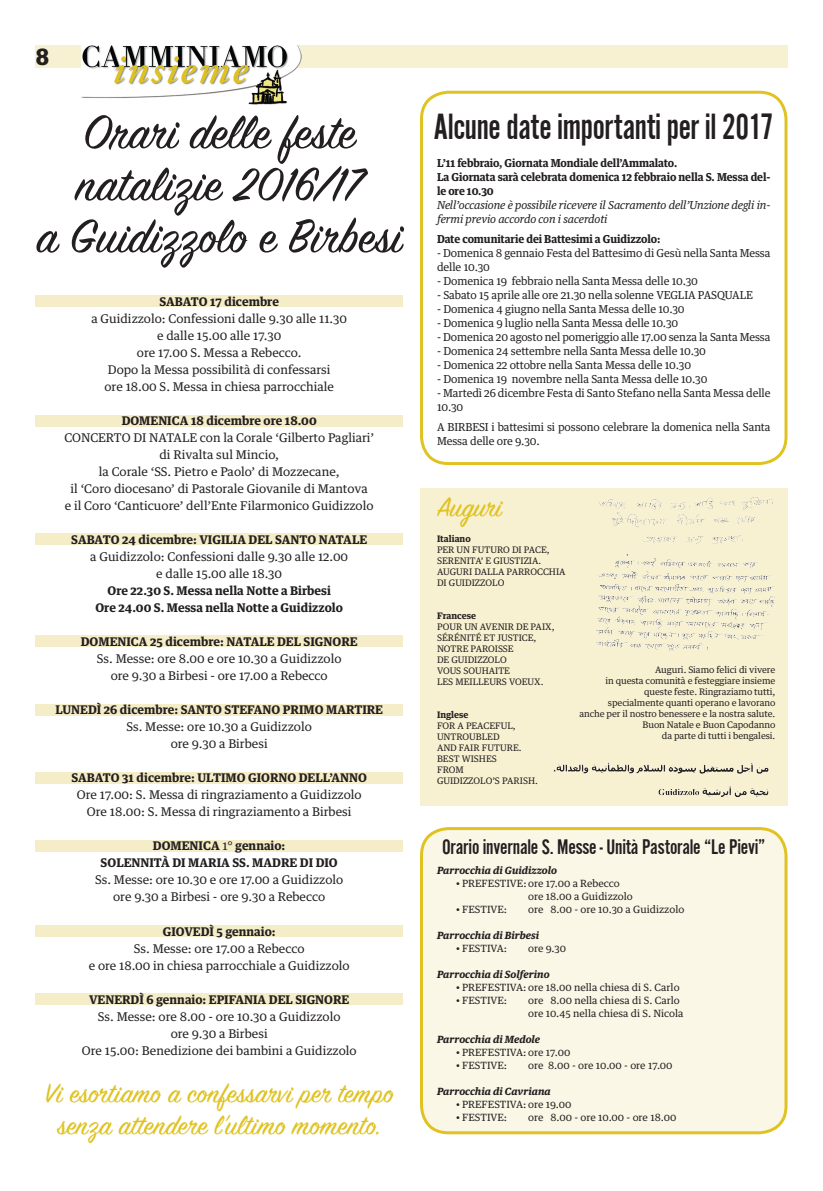
<style>
.page{position:relative;width:823px;height:1191px;background:#fff}
.page>*{position:absolute;margin:0;border:0;box-sizing:border-box;transform-origin:0 0}
.t1{font:52px/52px "Sign Painter House Script";letter-spacing:.01em;color:#231f20;text-align:center}
.t2{font:38px "Alternate Got No 2 D";letter-spacing:-.01em;color:#231f20;scale:.95 1}
.t3{font:30px/32px "Sign Painter House Script";letter-spacing:.01em;color:#e0c322;text-align:center}
.t4{font:500 24px "Formata";color:#231f20}
.t5{font:22px "Alternate Got No 2 D";letter-spacing:-.01em;color:#231f20}
.t6{font:12px/17px "Guardian Text Egyp";color:#231f20;text-align:center}
.t7{font:700 12px/17px "Guardian Text Egyp";color:#231f20;text-align:center}
.t8{font:11px/14px "Guardian Text Egyp";letter-spacing:-.01em;color:#231f20}
.t9{font:700 11px/14px "Guardian Text Egyp";letter-spacing:-.01em;color:#231f20}
.t10{font:italic 11px/14px "Guardian Text Egyp";letter-spacing:-.01em;color:#231f20}
.t11{font:10px/13px "Guardian Text Egyp";color:#231f20}
.t12{font:italic 700 10px "Guardian Text Egyp";color:#231f20}
.t13{font:9px/11px "Guardian Text Egyp";letter-spacing:-.01em;color:#231f20}
.t14{font:700 9px "Guardian Text Egyp";color:#231f20}
.s1{font-weight:400}
</style>
<div class="page">
<div style="left:35px;top:45px;width:752px;height:23px;background:#f7f1d2"></div>
<img style="left:81px;top:45px;width:220px;height:59px">
<div style="left:35px;top:993px;width:368px;height:11px;background:#f5edc7"></div>
<div style="left:35px;top:925px;width:368px;height:11px;background:#f5edc7"></div>
<div style="left:35px;top:840px;width:368px;height:11px;background:#f5edc7"></div>
<div style="left:35px;top:772px;width:368px;height:11px;background:#f5edc7"></div>
<div style="left:35px;top:704px;width:368px;height:11px;background:#f5edc7"></div>
<div style="left:35px;top:635px;width:368px;height:12px;background:#f5edc7"></div>
<div style="left:35px;top:534px;width:368px;height:11px;background:#f5edc7"></div>
<div style="left:35px;top:415px;width:368px;height:11px;background:#f5edc7"></div>
<div style="left:35px;top:296px;width:368px;height:11px;background:#f5edc7"></div>
<div style="left:420px;top:91px;width:367px;height:374px;border:3px solid #e0c322;border-radius:27px"></div>
<div style="left:421px;top:828px;width:364px;height:304px;background:#faf7e7;border-radius:27px"></div>
<div style="left:420px;top:827px;width:367px;height:307px;border:3px solid #e0c322;border-radius:27px"></div>
<div style="left:420px;top:488px;width:367px;height:317px;background:#f7f1d2"></div>
<img style="left:596px;top:554px;width:179px;height:98px">
<img style="left:599px;top:497px;width:174px;height:47px">
<img style="left:553px;top:762px;width:216px;height:35px">
<h3 class="t4" style="left:35px;top:42px;width:15px">8</h3>
<h1 class="t1" style="left:83px;top:111px;width:273px">Orari delle feste</h1>
<h2 class="t2" style="left:433px;top:107px;width:359px">Alcune date importanti per il 2017</h2>
<h1 class="t1" style="left:36px;top:163px;width:367px">natalizie 2016/17<br>a Guidizzolo e Birbesi</h1>
<p class="t9" style="left:437px;top:155px;width:335px">L’11 febbraio, Giornata Mondiale dell’Ammalato.<br>La Giornata sarà celebrata domenica 12 febbraio nella S. Messa del&shy;le ore 10.30</p>
<p class="t10" style="left:437px;top:197px;width:335px">Nell’occasione è possibile ricevere il Sacramento dell’Unzione degli in&shy;fermi previo accordo con i sacerdoti</p>
<p class="t9" style="left:437px;top:231px;width:225px">Date comunitarie dei Battesimi a Guidizzolo:</p>
<p class="t8" style="left:437px;top:245px;width:335px">- Domenica 8 gennaio Festa del Battesimo di Gesù nella Santa Messa delle 10.30</p>
<p class="t8" style="left:437px;top:273px;width:262px">- Domenica 19 febbraio nella Santa Messa delle 10.30</p>
<p class="t8" style="left:437px;top:287px;width:317px">- Sabato 15 aprile alle ore 21.30 nella solenne VEGLIA PASQUALE</p>
<p class="t8" style="left:437px;top:301px;width:249px">- Domenica 4 giugno nella Santa Messa delle 10.30</p>
<p class="t8" style="left:437px;top:315px;width:242px">- Domenica 9 luglio nella Santa Messa delle 10.30</p>
<p class="t8" style="left:437px;top:329px;width:335px">- Domenica 20 agosto nel pomeriggio alle 17.00 senza la Santa Messa</p>
<p class="t8" style="left:437px;top:343px;width:270px">- Domenica 24 settembre nella Santa Messa delle 10.30</p>
<p class="t8" style="left:437px;top:357px;width:255px">- Domenica 22 ottobre nella Santa Messa delle 10.30</p>
<p class="t8" style="left:437px;top:371px;width:272px">- Domenica 19 novembre nella Santa Messa delle 10.30</p>
<p class="t8" style="left:437px;top:385px;width:335px">- Martedì 26 dicembre Festa di Santo Stefano nella Santa Messa delle<br>10.30</p>
<p class="t8" style="left:437px;top:419px;width:335px">A BIRBESI i battesimi si possono celebrare la domenica nella Santa<br>Messa delle ore 9.30.</p>
<p class="t7" style="left:159px;top:292px;width:121px">SABATO 17 dicembre</p>
<p class="t6" style="left:91px;top:309px;width:257px">a Guidizzolo: Confessioni dalle 9.30 alle 11.30 e dalle 15.00 alle 17.30<br>ore 17.00 S. Messa a Rebecco.<br>Dopo la Messa possibilità di confessarsi<br>ore 18.00 S. Messa in chiesa parrocchiale</p>
<p class="t7" style="left:122px;top:411px;width:196px">DOMENICA 18 dicembre ore 18.00</p>
<p class="t6" style="left:64px;top:428px;width:311px">CONCERTO DI NATALE con la Corale ‘Gilberto Pagliari’ di Rivalta sul Mincio,<br>la Corale ‘SS. Pietro e Paolo’ di Mozzecane,<br>il ‘Coro diocesano’ di Pastorale Giovanile di Mantova<br>e il Coro ‘Canticuore’ dell’Ente Filarmonico Guidizzolo</p>
<p class="t7" style="left:71px;top:530px;width:297px">SABATO 24 dicembre: VIGILIA DEL SANTO NATALE</p>
<p class="t6" style="left:90px;top:547px;width:259px">a Guidizzolo: Confessioni dalle 9.30 alle 12.00 e dalle 15.00 alle 18.30</p>
<p class="t7" style="left:95px;top:581px;width:249px">Ore 22.30 S. Messa nella Notte a Birbesi<br>Ore 24.00 S. Messa nella Notte a Guidizzolo</p>
<p class="t7" style="left:81px;top:632px;width:278px">DOMENICA 25 dicembre: NATALE DEL SIGNORE</p>
<p class="t6" style="left:97px;top:649px;width:246px">Ss. Messe: ore 8.00 e ore 10.30 a Guidizzolo ore 9.30 a Birbesi - ore 17.00 a Rebecco</p>
<p class="t7" style="left:55px;top:700px;width:329px">LUNEDÌ 26 dicembre: SANTO STEFANO PRIMO MARTIRE</p>
<p class="t6" style="left:126px;top:717px;width:187px">Ss. Messe: ore 10.30 a Guidizzolo ore 9.30 a Birbesi</p>
<p class="t7" style="left:71px;top:768px;width:297px">SABATO 31 dicembre: ULTIMO GIORNO DELL’ANNO</p>
<p class="t6" style="left:77px;top:785px;width:286px">Ore 17.00: S. Messa di ringraziamento a Guidizzolo<br>Ore 18.00: S. Messa di ringraziamento a Birbesi</p>
<p class="t7" style="left:101px;top:836px;width:238px">DOMENICA <span class="s1">1°</span> gennaio:<br>SOLENNITÀ DI MARIA SS. MADRE DI DIO</p>
<p class="t6" style="left:95px;top:870px;width:249px">Ss. Messe: ore 10.30 e ore 17.00 a Guidizzolo ore 9.30 a Birbesi - ore 9.30 a Rebecco</p>
<p class="t7" style="left:163px;top:921px;width:114px">GIOVEDÌ 5 gennaio:</p>
<p class="t6" style="left:89px;top:938px;width:262px">Ss. Messe: ore 17.00 a Rebecco<br>e ore 18.00 in chiesa parrocchiale a Guidizzolo</p>
<p class="t7" style="left:89px;top:989px;width:261px">VENERDÌ 6 gennaio: EPIFANIA DEL SIGNORE</p>
<p class="t6" style="left:82px;top:1006px;width:276px">Ss. Messe: ore 8.00 - ore 10.30 a Guidizzolo<br>ore 9.30 a Birbesi<br>Ore 15.00: Benedizione dei bambini a Guidizzolo</p>
<h3 class="t3" style="left:437px;top:493px;width:66px">Auguri</h3>
<p class="t14" style="left:437px;top:531px;width:35px">Italiano</p>
<p class="t13" style="left:437px;top:543px;width:130px">PER UN FUTURO DI PACE,<br>SERENITA’ E GIUSTIZIA.<br>AUGURI DALLA PARROCCHIA<br>DI GUIDIZZOLO</p>
<p class="t14" style="left:437px;top:608px;width:41px">Francese</p>
<p class="t13" style="left:437px;top:620px;width:119px">POUR UN AVENIR DE PAIX,<br>SÉRÉNITÉ ET JUSTICE,<br>NOTRE PAROISSE<br>DE GUIDIZZOLO<br>VOUS SOUHAITE<br>LES MEILLEURS VOEUX.</p>
<p class="t14" style="left:437px;top:707px;width:33px">Inglese</p>
<p class="t13" style="left:437px;top:719px;width:102px">FOR A PEACEFUL,<br>UNTROUBLED<br>AND FAIR FUTURE.<br>BEST WISHES<br>FROM<br>GUIDIZZOLO’S PARISH.</p>
<p class="t13" style="left:579px;top:664px;width:197px;text-align:right">Auguri. Siamo felici di vivere<br>in questa comunità e festeggiare insieme queste feste. Ringraziamo tutti,<br>specialmente quanti operano e lavorano<br>anche per il nostro benessere e la nostra salute.<br>Buon Natale e Buon Capodanno<br>da parte di tutti i bengalesi.</p>
<h3 class="t5" style="left:442px;top:835px;width:324px">Orario invernale S. Messe - Unità Pastorale “Le Pievi”</h3>
<p class="t12" style="left:437px;top:862px;width:121px">Parrocchia di Guidizzolo</p>
<p class="t11" style="left:528px;top:875px;width:106px;text-indent:-72px">• PREFESTIVE: ore 17.00 a Rebecco ore 18.00 a Guidizzolo</p>
<p class="t11" style="left:456px;top:901px;width:53px">• FESTIVE:</p>
<p class="t11" style="left:528px;top:901px;width:158px">ore 8.00 - ore 10.30 a Guidizzolo</p>
<p class="t12" style="left:437px;top:927px;width:104px">Parrocchia di Birbesi</p>
<p class="t11" style="left:456px;top:940px;width:52px">• FESTIVA:</p>
<p class="t11" style="left:528px;top:940px;width:40px">ore 9.30</p>
<p class="t12" style="left:437px;top:966px;width:114px">Parrocchia di Solferino</p>
<p class="t11" style="left:456px;top:979px;width:225px">• PREFESTIVA: ore 18.00 nella chiesa di S. Carlo</p>
<p class="t11" style="left:456px;top:992px;width:53px">• FESTIVE:</p>
<p class="t11" style="left:528px;top:992px;width:157px">ore 8.00 nella chiesa di S. Carlo ore 10.45 nella chiesa di S. Nicola</p>
<p class="t12" style="left:437px;top:1031px;width:105px">Parrocchia di Medole</p>
<p class="t11" style="left:456px;top:1044px;width:116px">• PREFESTIVA: ore 17.00</p>
<p class="t11" style="left:456px;top:1057px;width:53px">• FESTIVE:</p>
<p class="t11" style="left:528px;top:1057px;width:146px">ore 8.00 - ore 10.00 - ore 17.00</p>
<p class="t12" style="left:437px;top:1083px;width:115px">Parrocchia di Cavriana</p>
<p class="t11" style="left:456px;top:1096px;width:117px">• PREFESTIVA: ore 19.00</p>
<p class="t11" style="left:456px;top:1109px;width:53px">• FESTIVE:</p>
<p class="t11" style="left:528px;top:1109px;width:150px">ore 8.00 - ore 10.00 - ore 18.00</p>
<h3 class="t3" style="left:45px;top:1080px;width:350px">Vi esortiamo a confessarvi per tempo senza attendere l’ultimo momento.</h3>
</div>
